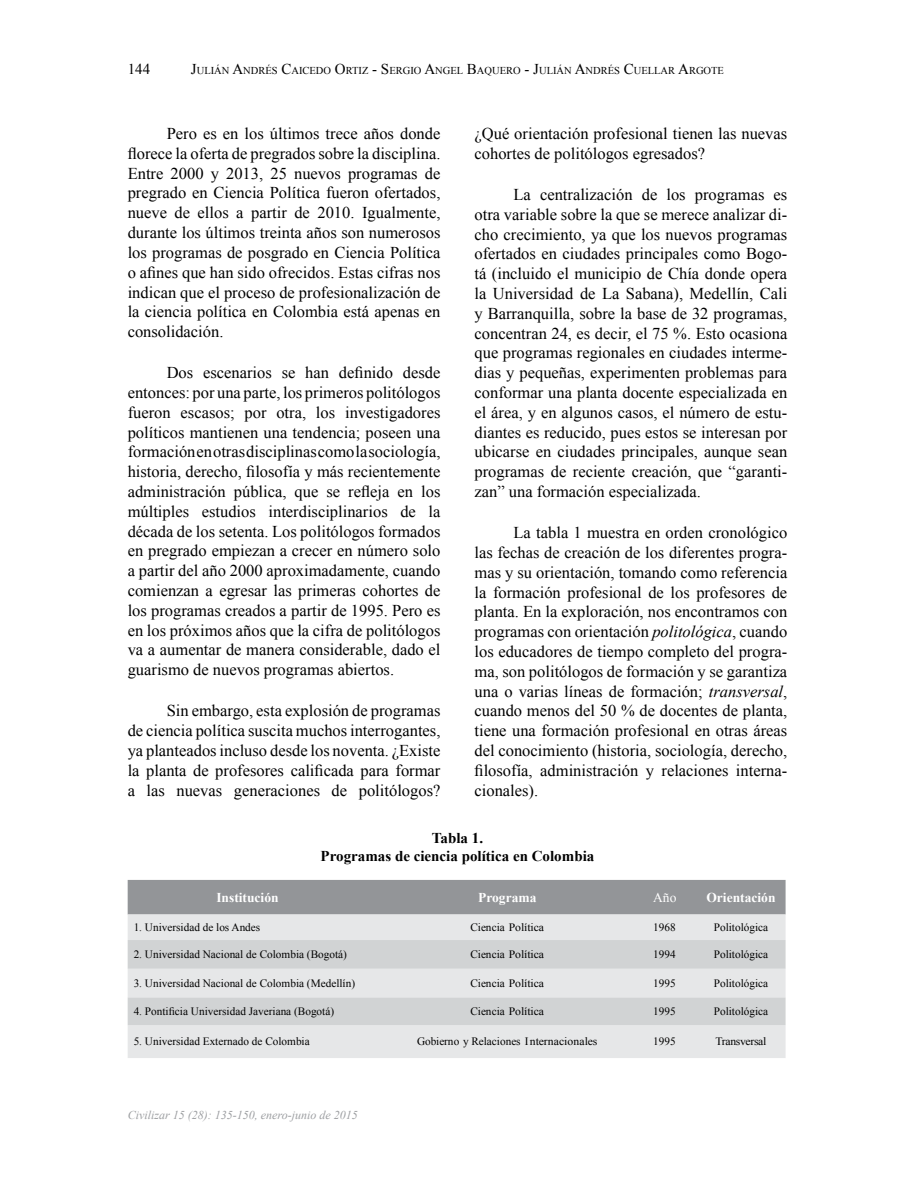
<style>
.page{position:relative;width:915px;height:1191px;background:#fff}
.page>*{position:absolute;margin:0;border:0;box-sizing:border-box;transform-origin:0 0}
.t1{font:16.5px/19.8px "Times New Roman";color:#000;text-align:justify}
.t2{font:700 15px/18px "Times New Roman";color:#000;text-align:center}
.t3{font:15px "Times New Roman";color:#000}
.t4{font:700 13.5px "Times New Roman";color:#fff}
.t5{font:13.5px "Times New Roman";color:#fff}
.t6{font:italic 12px "Times New Roman";color:#9d9fa2}
.t7{font:11.25px "Times New Roman";color:#000}
.t8{font:11.25px "Times New Roman";letter-spacing:-.03em;color:#000;scale:1.04 1}
.t9{font:10.5px "Times New Roman";color:#000}
.s1{font-size:15px}
.s2{font-style:italic}
</style>
<div class="page">
<div style="left:128px;top:880px;width:657px;height:34px;background:#939598"></div>
<div style="left:128px;top:914px;width:657px;height:144px;background:#e6e7e8"></div>
<svg style="left:128px;top:940px;width:657px;height:85px;background:#d8d9da"></svg>
<p class="t3" style="left:128px;top:59px;width:24px">144</p>
<p class="t9" style="left:191px;top:64px;width:534px"><span class="s1">J</span>ULIÁN <span class="s1">A</span>NDRÉS <span class="s1">C</span>AICEDO <span class="s1">O</span>RTIZ <span class="s1">- S</span> ERGIO <span class="s1">A</span>NGEL <span class="s1">B</span>AQUERO <span class="s1">- J</span>ULIÁN <span class="s1">A</span>NDRÉS <span class="s1">C</span>UELLAR <span class="s1">A</span>RGOTE</p>
<p class="t1" style="left:474px;top:123px;width:314px">¿Qué orientación profesional tienen las nuevas cohortes de politólogos egresados?</p>
<p class="t1" style="left:474px;top:184px;width:314px;text-indent:39px">La centralización de los programas es otra variable sobre la que se merece analizar di&shy;cho crecimiento, ya que los nuevos programas ofertados en ciudades principales como Bogo&shy;tá (incluido el municipio de Chía donde opera la Universidad de La Sabana), Medellín, Cali y Barranquilla, sobre la base de 32 programas, concentran 24, es decir, el 75 %. Esto ocasiona que programas regionales en ciudades interme&shy;dias y pequeñas, experimenten problemas para conformar una planta docente especializada en el área, y en algunos casos, el número de estu&shy;diantes es reducido, pues estos se interesan por ubicarse en ciudades principales, aunque sean programas de reciente creación, que “garanti&shy;zan” una formación especializada.</p>
<p class="t1" style="left:474px;top:522px;width:314px;text-indent:39px">La tabla 1 muestra en orden cronológico las fechas de creación de los diferentes progra&shy;mas y su orientación, tomando como referencia la formación profesional de los profesores de planta. En la exploración, nos encontramos con programas con orientación <span class="s2">politológica</span>, cuando los educadores de tiempo completo del progra&shy;ma, son politólogos de formación y se garantiza una o varias líneas de formación; <span class="s2">transversal</span>, cuando menos del 50 % de docentes de planta, tiene una formación profesional en otras áreas del conocimiento (historia, sociología, derecho, filosofía, administración y relaciones interna&shy;cionales).</p>
<p class="t2" style="left:320px;top:828px;width:275px">Tabla 1.<br>Programas de ciencia política en Colombia</p>
<p class="t1" style="left:128px;top:123px;width:314px;text-indent:39px">Pero es en los últimos trece años donde florece la oferta de pregrados sobre la disciplina.<br>Entre 2000 y 2013, 25 nuevos programas de pregrado en Ciencia Política fueron ofertados, nueve de ellos a partir de 2010. Igualmente, durante los últimos treinta años son numerosos los programas de posgrado en Ciencia Política o afines que han sido ofrecidos. Estas cifras nos indican que el proceso de profesionalización de la ciencia política en Colombia está apenas en consolidación.</p>
<p class="t1" style="left:128px;top:362px;width:314px;text-indent:39px">Dos escenarios se han definido desde entonces: por una parte, los primeros politólogos fueron escasos; por otra, los investigadores políticos mantienen una tendencia; poseen una formación en otras disciplinas como la sociología, historia, derecho, filosofía y más recientemente administración pública, que se refleja en los múltiples estudios interdisciplinarios de la década de los setenta. Los politólogos formados en pregrado empiezan a crecer en número solo a partir del año 2000 aproximadamente, cuando comienzan a egresar las primeras cohortes de los programas creados a partir de 1995. Pero es en los próximos años que la cifra de politólogos va a aumentar de manera considerable, dado el guarismo de nuevos programas abiertos.</p>
<p class="t1" style="left:128px;top:700px;width:314px;text-indent:39px">Sin embargo, esta explosión de programas de ciencia política suscita muchos interrogantes, ya planteados incluso desde los noventa. ¿Existe la planta de profesores calificada para formar a las nuevas generaciones de politólogos?</p>
<p class="t4" style="left:216px;top:888px;width:64px">Institución</p>
<p class="t4" style="left:478px;top:888px;width:60px">Programa</p>
<p class="t5" style="left:653px;top:888px;width:25px">Año</p>
<p class="t4" style="left:706px;top:888px;width:70px">Orientación</p>
<p class="t7" style="left:134px;top:920px;width:128px">1. Universidad de los Andes</p>
<p class="t7" style="left:470px;top:920px;width:75px">Ciencia Política</p>
<p class="t7" style="left:653px;top:920px;width:24px">1968</p>
<p class="t7" style="left:713px;top:920px;width:56px">Politológica</p>
<p class="t7" style="left:134px;top:947px;width:215px">2. Universidad Nacional de Colombia (Bogotá)</p>
<p class="t7" style="left:470px;top:947px;width:75px">Ciencia Política</p>
<p class="t7" style="left:653px;top:947px;width:24px">1994</p>
<p class="t7" style="left:713px;top:947px;width:56px">Politológica</p>
<p class="t7" style="left:134px;top:975px;width:223px">3. Universidad Nacional de Colombia (Medellín)</p>
<p class="t7" style="left:470px;top:975px;width:75px">Ciencia Política</p>
<p class="t7" style="left:653px;top:975px;width:24px">1995</p>
<p class="t7" style="left:713px;top:975px;width:56px">Politológica</p>
<p class="t7" style="left:134px;top:1003px;width:202px">4. Pontificia Universidad Javeriana (Bogotá)</p>
<p class="t7" style="left:470px;top:1003px;width:75px">Ciencia Política</p>
<p class="t7" style="left:653px;top:1003px;width:24px">1995</p>
<p class="t7" style="left:713px;top:1003px;width:56px">Politológica</p>
<p class="t7" style="left:134px;top:1034px;width:177px">5. Universidad Externado de Colombia</p>
<p class="t7" style="left:417px;top:1034px;width:182px">Gobierno y Relaciones Internacionales</p>
<p class="t7" style="left:653px;top:1034px;width:24px">1995</p>
<p class="t8" style="left:715px;top:1034px;width:50px">Transversal</p>
<p class="t6" style="left:128px;top:1106px;width:231px">Civilizar 15 (28): 135-150, enero-junio de 2015</p>
</div>
